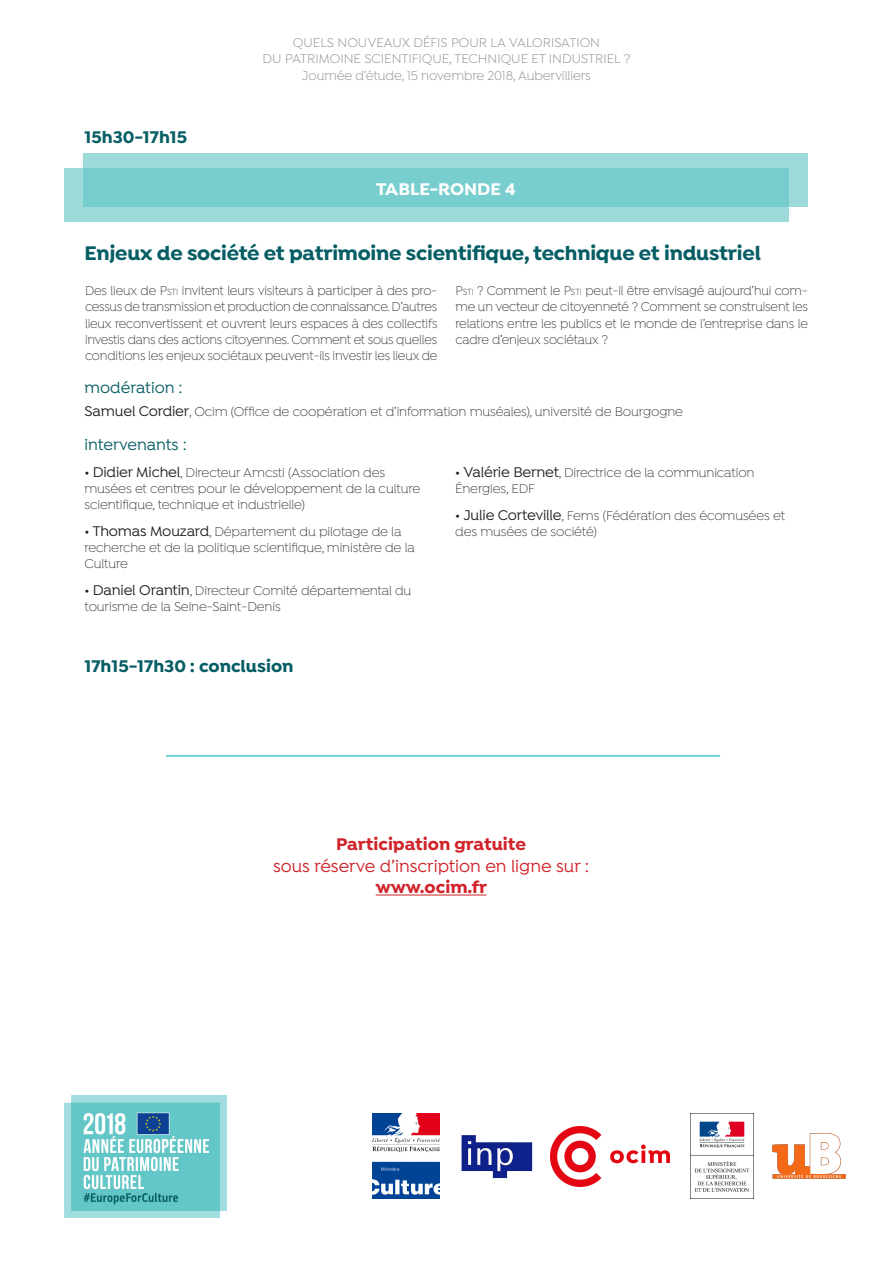
<style>
.page{position:relative;width:893px;height:1263px;background:#fff}
.page>*{position:absolute;margin:0;border:0;box-sizing:border-box;transform-origin:0 0}
.t1{font:700 21px "Isidora";letter-spacing:-.01em;color:#065d64}
.t2{font:500 18px "Isidora";color:#d1232a}
.t3{font:700 18px "Isidora";color:#065d64}
.t4{font:700 18px "Isidora";color:#d1232a}
.t5{font:700 18px "Isidora";color:#fff}
.t6{font:500 16.5px "Isidora";color:#065d64}
.t7{font:300 13.5px/16.2px "Isidora";letter-spacing:-.01em;color:#231f20}
.t8{font:300 13.5px/16.2px "Isidora";letter-spacing:-.01em;color:#231f20;text-align:justify;scale:.96 1}
.t9{font:13.5px/16.2px "Isidora";color:#939598;text-align:center}
.s1{font-style:inherit}
.s2{font-size:9.45px}
.s3{font-weight:500;font-size:15px}
.s4{font-weight:500}
</style>
<div class="page">
<div style="left:65px;top:169px;width:724px;height:53px;background:#9ddbdb"></div>
<svg style="left:83px;top:154px;width:724px;height:53px;background:#82d1d1"></svg>
<hr style="left:376px;top:894px;width:110px;height:1px;background:#d1232a">
<hr style="left:166px;top:755px;width:554px;height:2px;background:#4ac7c7">
<img style="left:461px;top:1135px;width:72px;height:44px">
<img style="left:550px;top:1126px;width:120px;height:60px">
<img style="left:373px;top:1114px;width:66px;height:85px">
<img style="left:65px;top:1095px;width:162px;height:122px">
<img style="left:772px;top:1134px;width:74px;height:45px">
<img style="left:691px;top:1121px;width:62px;height:78px">
<h2 class="t3" style="left:85px;top:126px;width:104px">15h30-17h15</h2>
<p class="t9" style="left:262px;top:35px;width:369px">QUELS NOUVEAUX DÉFIS POUR LA VALORISATION<br>DU PATRIMOINE SCIENTIFIQUE, TECHNIQUE ET INDUSTRIEL ?<br>Journée d’étude, 15 novembre 2018, Aubervilliers</p>
<h2 class="t5" style="left:376px;top:178px;width:141px">TABLE-RONDE 4</h2>
<h1 class="t1" style="left:85px;top:240px;width:678px">Enjeux de société et patrimoine scientifique, technique et industriel</h1>
<p class="t8" style="left:85px;top:283px;width:369px">Des lieux de <span class="s1">P</span><span class="s2">STI</span> invitent leurs visiteurs à participer à des pro&shy;cessus de transmission et production de connaissance. D’autres lieux reconvertissent et ouvrent leurs espaces à des collectifs investis dans des actions citoyennes. Comment et sous quelles conditions les enjeux sociétaux peuvent-ils investir les lieux de</p>
<p class="t8" style="left:455px;top:283px;width:369px;text-align:left"><span class="s1">P</span><span class="s2">STI</span> ? Comment le <span class="s1">P</span><span class="s2">STI</span> peut-il être envisagé aujourd’hui com&shy;me un vecteur de citoyenneté ? Comment se construisent les relations entre les publics et le monde de l’entreprise dans le cadre d’enjeux sociétaux ?</p>
<p class="t6" style="left:85px;top:379px;width:100px">modération :</p>
<p class="t7" style="left:85px;top:404px;width:600px"><span class="s3">Samuel Cordier</span>, Ocim (Office de coopération et d’information muséales), université de Bourgogne</p>
<p class="t6" style="left:85px;top:435px;width:104px">intervenants :</p>
<p class="t7" style="left:85px;top:465px;width:337px"><span class="s4">•</span> <span class="s3">Didier Michel</span>, Directeur Amcsti (Association des musées et centres pour le développement de la culture scientifique, technique et industrielle)</p>
<p class="t7" style="left:85px;top:524px;width:332px"><span class="s4">•</span> <span class="s3">Thomas Mouzard</span>, Département du pilotage de la recherche et de la politique scientifique, ministère de la<br>Culture</p>
<p class="t7" style="left:85px;top:583px;width:328px"><span class="s4">•</span> <span class="s3">Daniel Orantin</span>, Directeur Comité départemental du tourisme de la Seine-Saint-Denis</p>
<h2 class="t3" style="left:85px;top:655px;width:210px">17h15-17h30 : conclusion</h2>
<p class="t7" style="left:455px;top:465px;width:301px"><span class="s4">•</span> <span class="s3">Valérie Bernet</span>, Directrice de la communication<br>Énergies, EDF</p>
<p class="t7" style="left:455px;top:508px;width:331px"><span class="s4">•</span> <span class="s3">Julie Corteville</span>, Fems (Fédération des écomusées et des musées de société)</p>
<h2 class="t4" style="left:336px;top:833px;width:191px">Participation gratuite</h2>
<h2 class="t2" style="left:273px;top:855px;width:318px">sous réserve d’inscription en ligne sur :</h2>
<h2 class="t4" style="left:376px;top:876px;width:113px">www.ocim.fr</h2>
</div>
